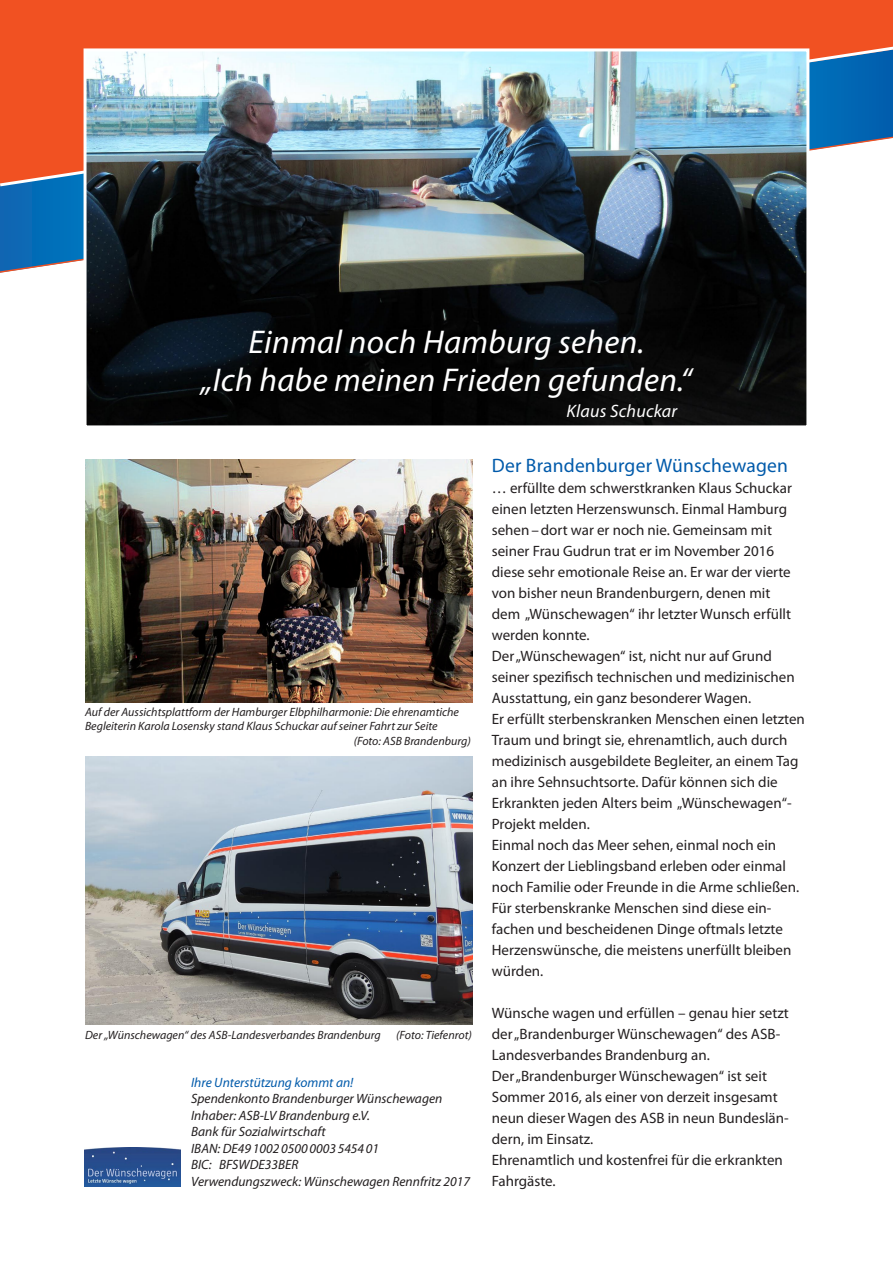
<style>
.page{position:relative;width:893px;height:1263px;background:#fff}
.page>*{position:absolute;margin:0;border:0;box-sizing:border-box;transform-origin:0 0}
.t1{font:italic 33px/37.5px "Myriad Pro";letter-spacing:.01em;color:#fff;text-align:center}
.t2{font:19.5px "Myriad Pro";letter-spacing:.01em;color:#015aaa}
.t3{font:italic 18px "Myriad Pro";letter-spacing:.01em;color:#fff}
.t4{font:15px/21px "Myriad Pro";color:#231f20}
.t5{font:italic 13.5px/16.5px "Myriad Pro";color:#231f20}
.t6{font:italic 13.5px "Myriad Pro";color:#015aaa}
.t7{font:italic 12px "Myriad Pro";color:#231f20}
</style>
<div class="page">
<div style="left:0;top:0;width:893px;height:47px;background:#f15122"></div>
<svg style="left:0;top:186px;width:84px;height:87px;fill:#006db7"></svg>
<svg style="left:0;top:47px;width:893px;height:139px;fill:#f15122"></svg>
<img style="left:88px;top:52px;width:717px;height:372px">
<div style="left:84px;top:48px;width:725px;height:380px;border:3px solid #fff"></div>
<img style="left:85px;top:459px;width:387px;height:244px">
<img style="left:85px;top:1147px;width:95px;height:39px">
<img style="left:85px;top:756px;width:387px;height:269px">
<h1 class="t1" style="left:201px;top:323px;width:492px">Einmal noch Hamburg sehen.<br>„Ich habe meinen Frieden gefunden.“</h1>
<p class="t7" style="left:85px;top:704px;width:376px">Auf der Aussichtsplattform der Hamburger Elbphilharmonie: Die ehrenamtiche</p>
<p class="t7" style="left:85px;top:719px;width:354px">Begleiterin Karola Losensky stand Klaus Schuckar auf seiner Fahrt zur Seite</p>
<p class="t7" style="left:354px;top:733px;width:119px">(Foto: ASB Brandenburg)</p>
<p class="t7" style="left:85px;top:1028px;width:297px">Der „Wünschewagen“ des ASB-Landesverbandes Brandenburg</p>
<p class="t7" style="left:396px;top:1028px;width:77px">(Foto: Tiefenrot)</p>
<p class="t6" style="left:191px;top:1074px;width:164px">Ihre Unterstützung kommt an!</p>
<p class="t5" style="left:191px;top:1090px;width:280px">Spendenkonto Brandenburger Wünschewagen Inhaber: ASB-LV Brandenburg e.V.<br>Bank für Sozialwirtschaft<br>IBAN: DE49 1002 0500 0003 5454 01<br>BIC: BFSWDE33BER<br>Verwendungszweck: Wünschewagen Rennfritz 2017</p>
<p class="t3" style="left:567px;top:400px;width:112px">Klaus Schuckar</p>
<h2 class="t2" style="left:492px;top:453px;width:298px">Der Brandenburger Wünschewagen</h2>
<p class="t4" style="left:492px;top:477px;width:315px">… erfüllte dem schwerstkranken Klaus Schuckar einen letzten Herzenswunsch. Einmal Hamburg sehen–dort war er noch nie. Gemeinsam mit seiner Frau Gudrun trat er im November 2016 diese sehr emotionale Reise an. Er war der vierte von bisher neun Brandenburgern, denen mit<br>dem „Wünschewagen“ ihr letzter Wunsch erfüllt werden konnte.<br>Der „Wünschewagen“ ist, nicht nur auf Grund seiner spezifisch technischen und medizinischen Ausstattung, ein ganz besonderer Wagen.<br>Er erfüllt sterbenskranken Menschen einen letzten Traum und bringt sie, ehrenamtlich, auch durch medizinisch ausgebildete Begleiter, an einem Tag an ihre Sehnsuchtsorte. Dafür können sich die Erkrankten jeden Alters beim „Wünschewagen“- Projekt melden.<br>Einmal noch das Meer sehen, einmal noch ein Konzert der Lieblingsband erleben oder einmal noch Familie oder Freunde in die Arme schließen.<br>Für sterbenskranke Menschen sind diese ein&shy;fachen und bescheidenen Dinge oftmals letzte Herzenswünsche, die meistens unerfüllt bleiben würden.</p>
<p class="t4" style="left:492px;top:1002px;width:298px">Wünsche wagen und erfüllen – genau hier setzt der „Brandenburger Wünschewagen“ des ASB-Landesverbandes Brandenburg an.<br>Der „Brandenburger Wünschewagen“ ist seit Sommer 2016, als einer von derzeit insgesamt neun dieser Wagen des ASB in neun Bundeslän&shy;dern, im Einsatz.<br>Ehrenamtlich und kostenfrei für die erkrankten Fahrgäste.</p>
</div>
